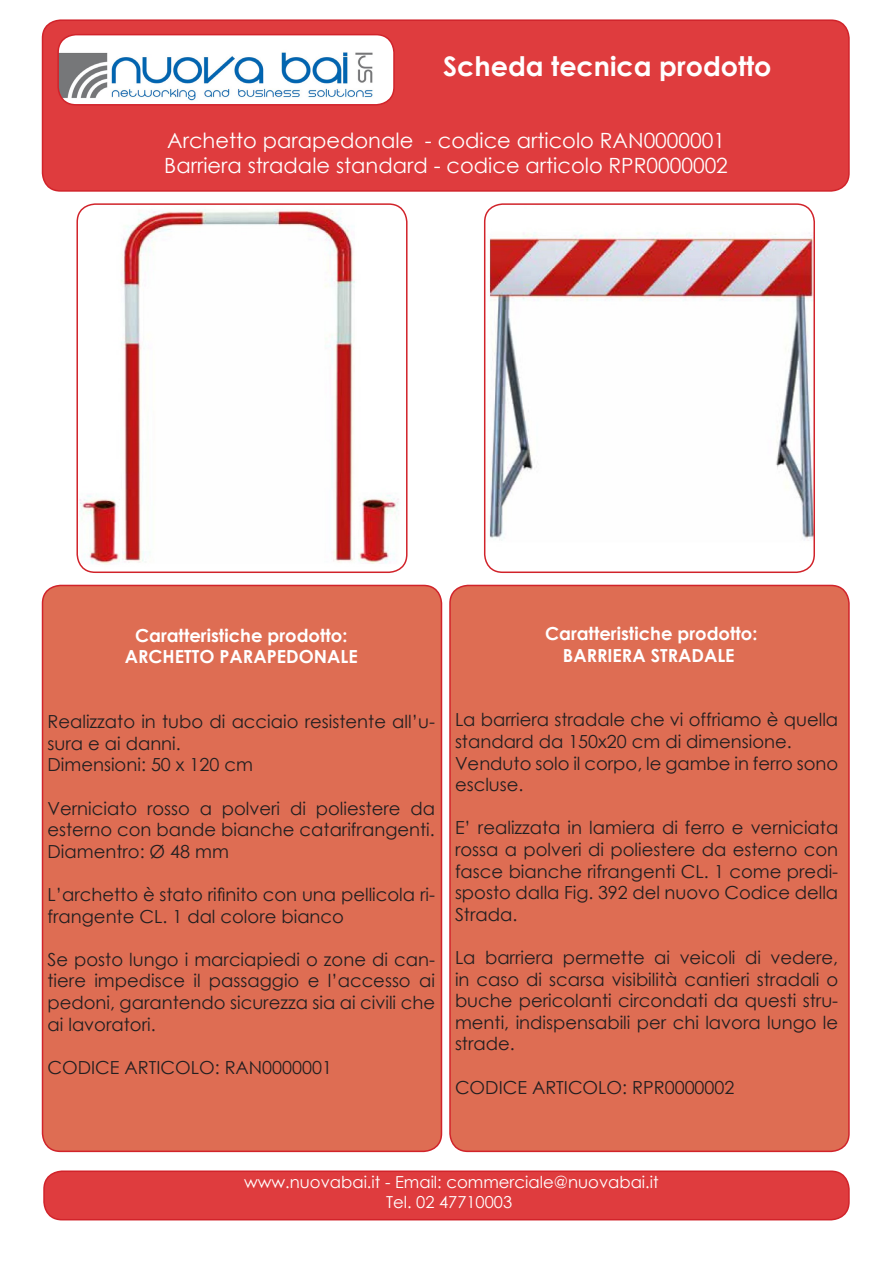
<style>
.page{position:relative;width:893px;height:1263px;background:#fff}
.page>*{position:absolute;margin:0;border:0;box-sizing:border-box;transform-origin:0 0}
.t1{font:700 27px "Century Gothic";color:#fff}
.t2{font:21px "Century Gothic";color:#fff}
.t3{font:18px/21.6px "Century Gothic";color:#231f20}
.t4{font:700 18px "Century Gothic";color:#fff}
.t5{font:16.5px/19.8px "Century Gothic";color:#fff;text-align:center}
</style>
<div class="page">
<div style="left:43px;top:585px;width:398px;height:566px;background:#de6d53;border-radius:18px"></div>
<div style="left:42px;top:585px;width:400px;height:567px;border:2px solid #d1232a;border-radius:18px"></div>
<div style="left:450px;top:585px;width:399px;height:566px;background:#de6d53;border-radius:18px"></div>
<div style="left:449px;top:585px;width:401px;height:567px;border:2px solid #d1232a;border-radius:18px"></div>
<div style="left:43px;top:20px;width:806px;height:171px;background:#df3c3e;border-radius:18px"></div>
<div style="left:42px;top:19px;width:808px;height:173px;border:2px solid #d1232a;border-radius:18px"></div>
<img style="left:79px;top:206px;width:327px;height:366px">
<div style="left:76px;top:203px;width:332px;height:370px;border:2px solid #d1232a;border-radius:18px"></div>
<img style="left:485px;top:204px;width:329px;height:360px">
<div style="left:484px;top:203px;width:331px;height:370px;border:2px solid #d1232a;border-radius:18px"></div>
<div style="left:44px;top:1171px;width:805px;height:49px;background:#df3c3e;border-radius:18px"></div>
<div style="left:43px;top:1170px;width:807px;height:50px;border:2px solid #d1232a;border-radius:18px"></div>
<img style="left:60px;top:35px;width:332px;height:68px">
<div style="left:57px;top:34px;width:338px;height:72px;border:2px solid #d1232a;border-radius:18px"></div>
<p class="t1" style="left:443px;top:46px;width:330px">Scheda tecnica prodotto</p>
<p class="t2" style="left:167px;top:125px;width:559px">Archetto parapedonale - codice articolo RAN0000001</p>
<p class="t2" style="left:164px;top:151px;width:565px">Barriera stradale standard - codice articolo RPR0000002</p>
<p class="t4" style="left:135px;top:622px;width:214px">Caratteristiche prodotto:</p>
<p class="t4" style="left:125px;top:643px;width:234px">ARCHETTO PARAPEDONALE</p>
<p class="t3" style="left:48px;top:711px;width:389px">Realizzato in tubo di acciaio resistente all’u&shy;sura e ai danni.</p>
<p class="t3" style="left:48px;top:754px;width:207px">Dimensioni: 50 x 120 cm</p>
<p class="t3" style="left:48px;top:797px;width:389px">Verniciato rosso a polveri di poliestere da esterno con bande bianche catarifrangenti.</p>
<p class="t3" style="left:48px;top:840px;width:183px">Diamentro: Ø 48 mm</p>
<p class="t3" style="left:48px;top:883px;width:389px">L’archetto è stato rifinito con una pellicola ri&shy;frangente CL. 1 dal colore bianco</p>
<p class="t3" style="left:48px;top:948px;width:389px;text-align:justify">Se posto lungo i marciapiedi o zone di can&shy;tiere impedisce il passaggio e l’accesso ai pedoni, garantendo sicurezza sia ai civili che ai lavoratori.</p>
<p class="t3" style="left:48px;top:1056px;width:286px">CODICE ARTICOLO: RAN0000001</p>
<p class="t4" style="left:545px;top:620px;width:214px">Caratteristiche prodotto:</p>
<p class="t4" style="left:563px;top:641px;width:173px">BARRIERA STRADALE</p>
<p class="t3" style="left:455px;top:709px;width:385px">La barriera stradale che vi offriamo è quella standard da 150x20 cm di dimensione.</p>
<p class="t3" style="left:455px;top:752px;width:385px">Venduto solo il corpo, le gambe in ferro sono escluse.</p>
<p class="t3" style="left:455px;top:817px;width:385px;text-align:justify">E’ realizzata in lamiera di ferro e verniciata rossa a polveri di poliestere da esterno con fasce bianche rifrangenti CL. 1 come predi&shy;sposto dalla Fig. 392 del nuovo Codice della Strada.</p>
<p class="t3" style="left:455px;top:946px;width:385px;text-align:justify">La barriera permette ai veicoli di vedere, in caso di scarsa visibilità cantieri stradali o buche pericolanti circondati da questi stru&shy;menti, indispensabili per chi lavora lungo le strade.</p>
<p class="t3" style="left:455px;top:1076px;width:281px">CODICE ARTICOLO: RPR0000002</p>
<p class="t5" style="left:244px;top:1172px;width:416px">www.nuovabai.it - Email: commerciale@nuovabai.it<br>Tel. 02 47710003</p>
</div>
